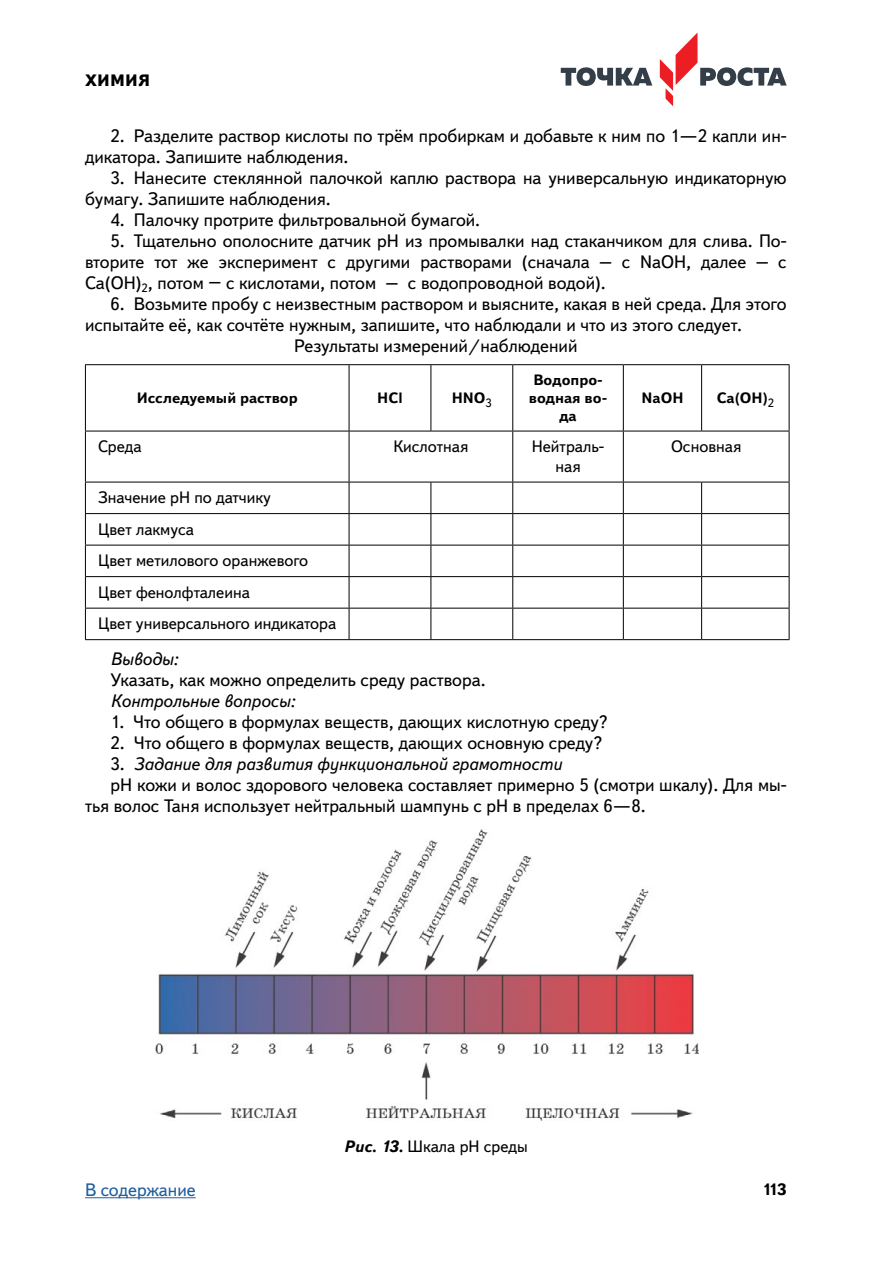
<style>
.page{position:relative;width:893px;height:1263px;background:#fff}
.page>*{position:absolute;margin:0;border:0;box-sizing:border-box;transform-origin:0 0}
.Основной{font:18px/21px "Textbook New";color:#000}
.Основной-2{font:italic 18px "Textbook New";color:#000}
.Основной_БА{font:18px "Textbook New";color:#000}
.t1{font:18px "Textbook New";color:#215e9e}
.Таблица_Влево{font:16.5px "Textbook New";color:#000}
.Таблица_по_Центру{font:16.5px/19.5px "Textbook New";color:#000;text-align:center}
.Рис__Подпись{font:16.5px "Textbook New";color:#000}
.t2{font:800 16.5px "Textbook New";letter-spacing:.01em;color:#000}
.t3{font:700 16.5px "Textbook New";color:#000}
.Таблица_Головка{font:700 15px/18px "Textbook New";color:#000;text-align:center}
.s1{font-style:normal}
.s2{font-weight:700;font-style:italic}
</style>
<div class="page">
<svg style="left:561px;top:67px;width:91px;height:19px"></svg>
<svg style="left:660px;top:32px;width:127px;height:74px"></svg>
<hr style="left:85px;top:1197px;width:111px;height:1px;background:#215e9e">
<hr style="left:789px;top:431px;width:1px;height:51px;background:#000">
<hr style="left:85px;top:431px;width:1px;height:51px;background:#000">
<hr style="left:349px;top:431px;width:1px;height:51px;background:#000">
<hr style="left:512px;top:431px;width:1px;height:51px;background:#000">
<hr style="left:623px;top:431px;width:1px;height:51px;background:#000">
<hr style="left:85px;top:482px;width:264px;height:1px;background:#000">
<hr style="left:85px;top:482px;width:1px;height:31px;background:#000">
<hr style="left:349px;top:482px;width:82px;height:1px;background:#000">
<hr style="left:349px;top:482px;width:1px;height:31px;background:#000">
<hr style="left:431px;top:482px;width:82px;height:1px;background:#000">
<hr style="left:431px;top:482px;width:1px;height:31px;background:#000">
<hr style="left:513px;top:482px;width:110px;height:1px;background:#000">
<hr style="left:512px;top:482px;width:1px;height:31px;background:#000">
<hr style="left:623px;top:482px;width:79px;height:1px;background:#000">
<hr style="left:623px;top:482px;width:1px;height:31px;background:#000">
<hr style="left:702px;top:482px;width:87px;height:1px;background:#000">
<hr style="left:701px;top:482px;width:1px;height:31px;background:#000">
<hr style="left:789px;top:482px;width:1px;height:31px;background:#000">
<hr style="left:85px;top:513px;width:264px;height:1px;background:#000">
<hr style="left:85px;top:514px;width:1px;height:31px;background:#000">
<hr style="left:349px;top:513px;width:82px;height:1px;background:#000">
<hr style="left:349px;top:514px;width:1px;height:31px;background:#000">
<hr style="left:431px;top:513px;width:82px;height:1px;background:#000">
<hr style="left:431px;top:514px;width:1px;height:31px;background:#000">
<hr style="left:513px;top:513px;width:110px;height:1px;background:#000">
<hr style="left:512px;top:514px;width:1px;height:31px;background:#000">
<hr style="left:623px;top:513px;width:79px;height:1px;background:#000">
<hr style="left:623px;top:514px;width:1px;height:31px;background:#000">
<hr style="left:702px;top:513px;width:87px;height:1px;background:#000">
<hr style="left:701px;top:514px;width:1px;height:31px;background:#000">
<hr style="left:789px;top:514px;width:1px;height:31px;background:#000">
<hr style="left:85px;top:545px;width:264px;height:1px;background:#000">
<hr style="left:85px;top:545px;width:1px;height:31px;background:#000">
<hr style="left:349px;top:545px;width:82px;height:1px;background:#000">
<hr style="left:349px;top:545px;width:1px;height:31px;background:#000">
<hr style="left:431px;top:545px;width:82px;height:1px;background:#000">
<hr style="left:431px;top:545px;width:1px;height:31px;background:#000">
<hr style="left:513px;top:545px;width:110px;height:1px;background:#000">
<hr style="left:512px;top:545px;width:1px;height:31px;background:#000">
<hr style="left:623px;top:545px;width:79px;height:1px;background:#000">
<hr style="left:623px;top:545px;width:1px;height:31px;background:#000">
<hr style="left:702px;top:545px;width:87px;height:1px;background:#000">
<hr style="left:701px;top:545px;width:1px;height:31px;background:#000">
<hr style="left:789px;top:545px;width:1px;height:31px;background:#000">
<hr style="left:85px;top:576px;width:264px;height:1px;background:#000">
<hr style="left:85px;top:577px;width:1px;height:31px;background:#000">
<hr style="left:349px;top:576px;width:82px;height:1px;background:#000">
<hr style="left:349px;top:577px;width:1px;height:31px;background:#000">
<hr style="left:431px;top:576px;width:82px;height:1px;background:#000">
<hr style="left:431px;top:577px;width:1px;height:31px;background:#000">
<hr style="left:513px;top:576px;width:110px;height:1px;background:#000">
<hr style="left:512px;top:577px;width:1px;height:31px;background:#000">
<hr style="left:623px;top:576px;width:79px;height:1px;background:#000">
<hr style="left:623px;top:577px;width:1px;height:31px;background:#000">
<hr style="left:702px;top:576px;width:87px;height:1px;background:#000">
<hr style="left:701px;top:577px;width:1px;height:31px;background:#000">
<hr style="left:789px;top:577px;width:1px;height:31px;background:#000">
<hr style="left:85px;top:608px;width:264px;height:1px;background:#000">
<hr style="left:85px;top:608px;width:1px;height:31px;background:#000">
<hr style="left:85px;top:639px;width:264px;height:1px;background:#000">
<hr style="left:349px;top:608px;width:82px;height:1px;background:#000">
<hr style="left:349px;top:608px;width:1px;height:31px;background:#000">
<hr style="left:349px;top:639px;width:82px;height:1px;background:#000">
<hr style="left:431px;top:608px;width:82px;height:1px;background:#000">
<hr style="left:431px;top:608px;width:1px;height:31px;background:#000">
<hr style="left:431px;top:639px;width:82px;height:1px;background:#000">
<hr style="left:513px;top:608px;width:110px;height:1px;background:#000">
<hr style="left:512px;top:608px;width:1px;height:31px;background:#000">
<hr style="left:513px;top:639px;width:110px;height:1px;background:#000">
<hr style="left:623px;top:608px;width:79px;height:1px;background:#000">
<hr style="left:623px;top:608px;width:1px;height:31px;background:#000">
<hr style="left:623px;top:639px;width:79px;height:1px;background:#000">
<hr style="left:702px;top:608px;width:87px;height:1px;background:#000">
<hr style="left:701px;top:608px;width:1px;height:31px;background:#000">
<hr style="left:789px;top:608px;width:1px;height:31px;background:#000">
<hr style="left:702px;top:639px;width:87px;height:1px;background:#000">
<hr style="left:85px;top:364px;width:264px;height:1px;background:#000">
<hr style="left:85px;top:365px;width:1px;height:66px;background:#000">
<hr style="left:85px;top:431px;width:264px;height:1px;background:#000">
<hr style="left:349px;top:364px;width:82px;height:1px;background:#000">
<hr style="left:349px;top:365px;width:1px;height:66px;background:#000">
<hr style="left:349px;top:431px;width:82px;height:1px;background:#000">
<hr style="left:431px;top:364px;width:82px;height:1px;background:#000">
<hr style="left:431px;top:365px;width:1px;height:66px;background:#000">
<hr style="left:431px;top:431px;width:82px;height:1px;background:#000">
<hr style="left:513px;top:364px;width:110px;height:1px;background:#000">
<hr style="left:512px;top:365px;width:1px;height:66px;background:#000">
<hr style="left:513px;top:431px;width:110px;height:1px;background:#000">
<hr style="left:623px;top:364px;width:79px;height:1px;background:#000">
<hr style="left:623px;top:365px;width:1px;height:66px;background:#000">
<hr style="left:623px;top:431px;width:79px;height:1px;background:#000">
<hr style="left:702px;top:364px;width:87px;height:1px;background:#000">
<hr style="left:701px;top:365px;width:1px;height:66px;background:#000">
<hr style="left:789px;top:365px;width:1px;height:66px;background:#000">
<hr style="left:702px;top:431px;width:87px;height:1px;background:#000">
<img style="left:155px;top:829px;width:543px;height:291px">
<p class="t2" style="left:85px;top:70px;width:66px">ХИМИЯ</p>
<p class="Основной" style="left:85px;top:125px;width:703px;text-indent:26px">2. Разделите раствор кислоты по трём пробиркам и добавьте к ним по 1―2 капли ин&shy;дикатора. Запишите наблюдения.</p>
<p class="Основной" style="left:85px;top:167px;width:703px;text-indent:26px">3. Нанесите стеклянной палочкой каплю раствора на универсальную индикаторную бумагу. Запишите наблюдения.</p>
<p class="Основной" style="left:111px;top:209px;width:369px">4. Палочку протрите фильтровальной бумагой.</p>
<p class="Основной" style="left:85px;top:230px;width:703px;text-align:justify;text-indent:26px">5. Тщательно ополосните датчик рН из промывалки над стаканчиком для слива. По&shy;вторите тот же эксперимент с другими растворами (сначала – с NaOH, далее – с Ca(OH)<sub>2</sub>, потом − с кислотами, потом – с водопроводной водой).</p>
<p class="Основной" style="left:85px;top:293px;width:703px;text-indent:26px">6. Возьмите пробу с неизвестным раствором и выясните, какая в ней среда. Для этого испытайте её, как сочтёте нужным, запишите, что наблюдали и что из этого следует.</p>
<p class="Основной_БА" style="left:294px;top:334px;width:285px">Результаты измерений/наблюдений</p>
<p class="Таблица_Головка" style="left:137px;top:389px;width:163px">Исследуемый раствор</p>
<p class="Таблица_Головка" style="left:377px;top:389px;width:27px">HCl</p>
<p class="Таблица_Головка" style="left:452px;top:389px;width:42px">HNO<sub>3</sub></p>
<p class="Таблица_Головка" style="left:529px;top:371px;width:80px">Водопро&shy;водная во&shy;да</p>
<p class="Таблица_Головка" style="left:641px;top:389px;width:44px">NaOH</p>
<p class="Таблица_Головка" style="left:717px;top:389px;width:59px">Ca(OH)<sub>2</sub></p>
<p class="Таблица_Влево" style="left:98px;top:437px;width:45px">Среда</p>
<p class="Таблица_по_Центру" style="left:393px;top:437px;width:76px">Кислотная</p>
<p class="Таблица_по_Центру" style="left:532px;top:437px;width:74px">Нейтраль&shy;ная</p>
<p class="Таблица_по_Центру" style="left:671px;top:437px;width:72px">Основная</p>
<p class="Таблица_Влево" style="left:98px;top:488px;width:174px">Значение рН по датчику</p>
<p class="Таблица_Влево" style="left:98px;top:519px;width:98px">Цвет лакмуса</p>
<p class="Таблица_Влево" style="left:98px;top:551px;width:212px">Цвет метилового оранжевого</p>
<p class="Таблица_Влево" style="left:98px;top:582px;width:153px">Цвет фенолфталеина</p>
<p class="Таблица_Влево" style="left:98px;top:614px;width:240px">Цвет универсального индикатора</p>
<p class="Основной-2" style="left:111px;top:648px;width:69px">Выводы:</p>
<p class="Основной" style="left:111px;top:669px;width:374px">Указать, как можно определить среду раствора.</p>
<p class="Основной-2" style="left:111px;top:690px;width:186px">Контрольные вопросы:</p>
<p class="Основной" style="left:111px;top:711px;width:499px">1. Что общего в формулах веществ, дающих кислотную среду?</p>
<p class="Основной" style="left:111px;top:732px;width:493px">2. Что общего в формулах веществ, дающих основную среду?</p>
<p class="Основной-2" style="left:111px;top:753px;width:453px"><span class="s1">3.</span> Задание для развития функциональной грамотности</p>
<p class="Основной" style="left:85px;top:774px;width:703px;text-indent:26px">рН кожи и волос здорового человека составляет примерно 5 (смотри шкалу). Для мы&shy;тья волос Таня использует нейтральный шампунь с рН в пределах 6―8.</p>
<p class="t1" style="left:85px;top:1179px;width:112px">В содержание</p>
<p class="Рис__Подпись" style="left:344px;top:1137px;width:186px"><span class="s2">Рис. 13.</span> Шкала рН среды</p>
<p class="t3" style="left:762px;top:1179px;width:26px">113</p>
</div>
